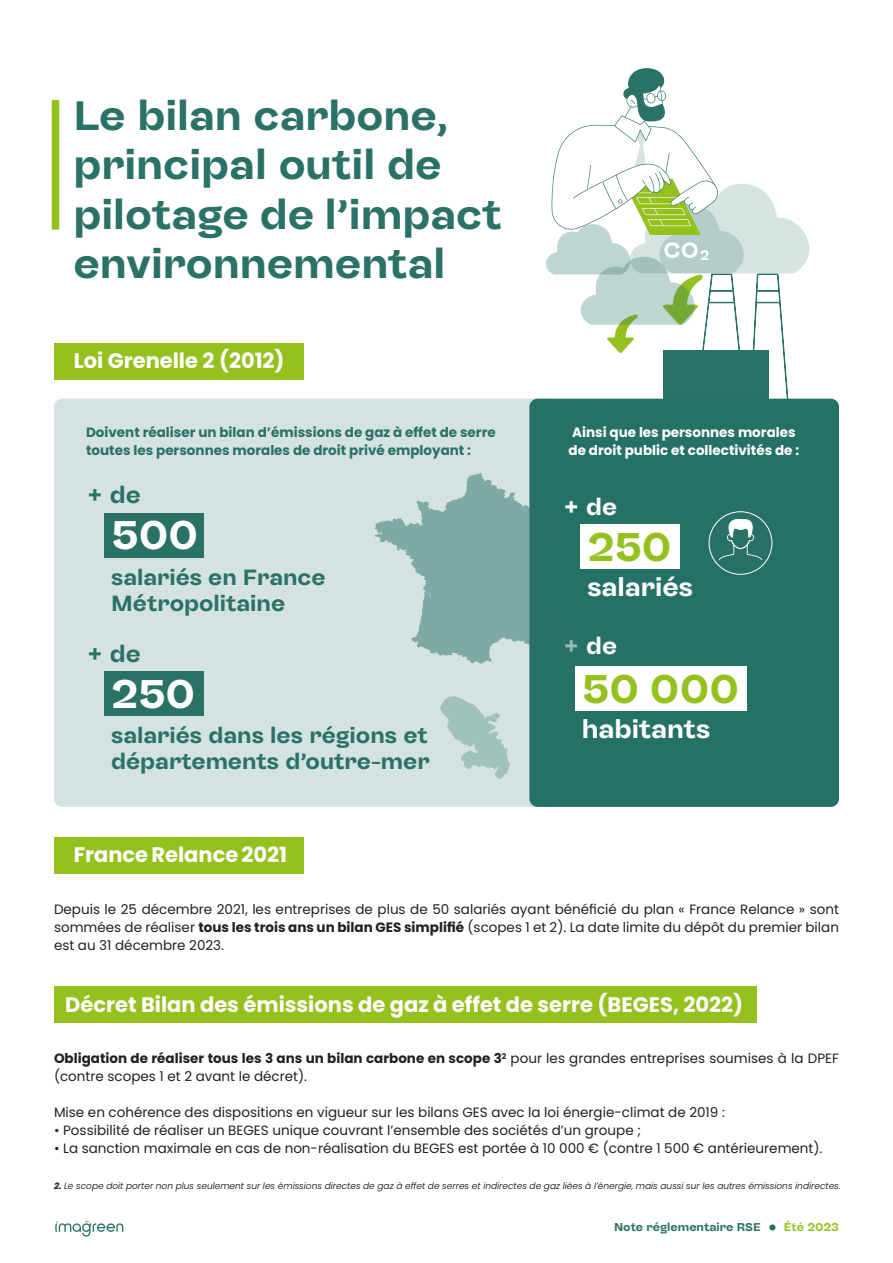
<style>
.page{position:relative;width:893px;height:1263px;background:#fff}
.page>*{position:absolute;margin:0;border:0;box-sizing:border-box;transform-origin:0 0}
.t1{font:700 43.5px/49.5px "Sombra";color:#2a7166}
.t2{font:700 42.3px "Sombra";letter-spacing:-.005em;color:#95c11f}
.t3{font:700 42.3px "Sombra";letter-spacing:-.005em;color:#fff}
.t4{font:700 27px "Sombra";color:#fff}
.t5{font:700 24.75px "Sombra";color:#2a7166}
.t6{font:700 24.75px "Sombra";color:#fff}
.t7{font:700 23.25px/26.1px "Sombra";color:#2a7166}
.t8{font:700 21px "Poppins";color:#fff}
.t9{font:13.5px/18px "Poppins";color:#231f20;text-align:justify}
.t10{font:700 13.5px/18px "Poppins";color:#2a7166}
.t11{font:700 13.5px/18px "Poppins";color:#fff}
.t12{font:700 12px "Sombra";color:#2a7166}
.t13{font:700 12px "Sombra";letter-spacing:-.005em;color:#95c11f}
.t14{font:italic 300 9px "Poppins";color:#000001}
.s1{font-weight:700}
.s2{font-weight:700;color:#231f20}
</style>
<div class="page">
<div style="left:54px;top:399px;width:503px;height:408px;background:#d4e3e1;border-radius:8px"></div>
<svg style="left:55px;top:1221px;width:68px;height:15px"></svg>
<svg style="left:769px;top:1224px;width:6px;height:6px"></svg>
<div style="left:52px;top:100px;width:7px;height:130px;background:#95c11f"></div>
<div style="left:54px;top:343px;width:249px;height:36px;background:#95c11f"></div>
<div style="left:54px;top:837px;width:249px;height:36px;background:#95c11f"></div>
<div style="left:54px;top:986px;width:703px;height:36px;background:#95c11f"></div>
<div style="left:104px;top:513px;width:100px;height:44px;background:#2a7166"></div>
<div style="left:104px;top:671px;width:100px;height:44px;background:#2a7166"></div>
<svg style="left:440px;top:696px;width:70px;height:83px"></svg>
<svg style="left:546px;top:68px;width:263px;height:331px"></svg>
<div style="left:529px;top:399px;width:310px;height:408px;background:#257166;border-radius:8px"></div>
<div style="left:580px;top:524px;width:100px;height:44px;background:#fff"></div>
<div style="left:575px;top:667px;width:172px;height:44px;background:#fff"></div>
<svg style="left:375px;top:473px;width:203px;height:195px"></svg>
<svg style="left:709px;top:512px;width:63px;height:62px"></svg>
<div style="left:709px;top:511px;width:63px;height:64px;border:1px solid #fff;border-radius:50%"></div>
<svg style="left:713px;top:518px;width:55px;height:52px"></svg>
<h1 class="t1" style="left:73px;top:85px;width:430px">Le bilan carbone, principal outil de pilotage de l’impact environnemental</h1>
<h3 class="t8" style="left:74px;top:348px;width:212px">Loi Grenelle 2 (2012)</h3>
<p class="t10" style="left:86px;top:424px;width:411px">Doivent réaliser un bilan d’émissions de gaz à effet de serre toutes les personnes morales de droit privé employant :</p>
<h3 class="t5" style="left:87px;top:482px;width:56px">+ de</h3>
<h2 class="t3" style="left:111px;top:512px;width:88px">500</h2>
<h3 class="t7" style="left:111px;top:564px;width:216px">salariés en France<br>Métropolitaine</h3>
<h3 class="t5" style="left:87px;top:640px;width:56px">+ de</h3>
<h2 class="t3" style="left:111px;top:671px;width:86px">250</h2>
<h3 class="t7" style="left:111px;top:722px;width:320px">salariés dans les régions et départements d’outre-mer</h3>
<h3 class="t8" style="left:74px;top:842px;width:215px">France Relance 2021</h3>
<p class="t11" style="left:568px;top:424px;width:232px">Ainsi que les personnes morales de droit public et collectivités de :</p>
<h3 class="t6" style="left:563px;top:493px;width:56px">+ de</h3>
<h2 class="t2" style="left:587px;top:524px;width:86px">250</h2>
<h3 class="t4" style="left:587px;top:573px;width:107px">salariés</h3>
<h3 class="t6" style="left:563px;top:632px;width:56px">+ de</h3>
<h2 class="t2" style="left:582px;top:666px;width:159px">50 000</h2>
<h3 class="t4" style="left:582px;top:715px;width:130px">habitants</h3>
<p class="t9" style="left:54px;top:900px;width:786px">Depuis le 25 décembre 2021, les entreprises de plus de 50 salariés ayant bénéficié du plan « France Relance » sont sommées de réaliser <span class="s1">tous les trois ans un bilan GES simplifié</span> (scopes 1 et 2). La date limite du dépôt du premier bilan est au 31 décembre 2023.</p>
<h3 class="t8" style="left:65px;top:992px;width:680px">Décret Bilan des émissions de gaz à effet de serre (BEGES, 2022)</h3>
<p class="t9" style="left:54px;top:1050px;width:786px"><span class="s1">Obligation de réaliser tous les 3 ans un bilan carbone en scope 3</span><sup>2</sup> pour les grandes entreprises soumises à la DPEF (contre scopes 1 et 2 avant le décret).</p>
<p class="t9" style="left:54px;top:1104px;width:672px">Mise en cohérence des dispositions en vigueur sur les bilans GES avec la loi énergie-climat de 2019 :</p>
<p class="t9" style="left:54px;top:1122px;width:588px">• Possibilité de réaliser un BEGES unique couvrant l’ensemble des sociétés d’un groupe ;</p>
<p class="t9" style="left:54px;top:1140px;width:770px">• La sanction maximale en cas de non-réalisation du BEGES est portée à 10 000 € (contre 1 500 € antérieurement).</p>
<p class="t14" style="left:54px;top:1182px;width:788px"><span class="s2">2.</span> Le scope doit porter non plus seulement sur les émissions directes de gaz à effet de serres et indirectes de gaz liées à l’énergie, mais aussi sur les autres émissions indirectes.</p>
<p class="t12" style="left:614px;top:1221px;width:148px">Note réglementaire RSE</p>
<p class="t13" style="left:784px;top:1221px;width:57px">Été 2023</p>
</div>
